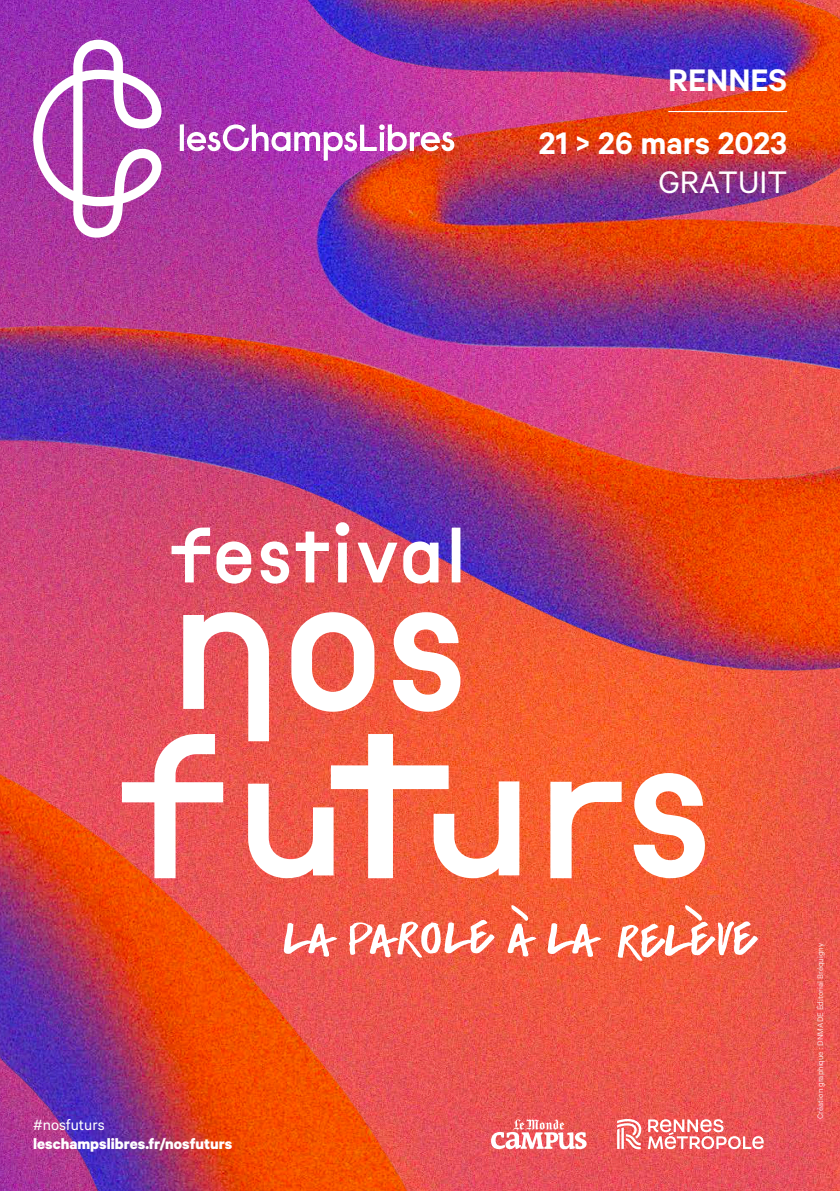
<style>
.page{position:relative;width:840px;height:1191px;background:#fff}
.page>*{position:absolute;margin:0;border:0;box-sizing:border-box;transform-origin:0 0}
.t1{font:600 35px "Calibre";color:#fff}
.t2{font:35px "Calibre";color:#fff}
.t3{font:700 16.8px "Calibre";color:#fff}
.t4{font:16.8px "Calibre";color:#fff}
.t5{font:9.2px "Calibre";color:#fff}
</style>
<div class="page">
<img style="left:0;top:0;width:839px;height:1191px">
<svg style="left:547px;top:923px;width:54px;height:34px"></svg>
<svg style="left:617px;top:905px;width:140px;height:56px"></svg>
<svg style="left:507px;top:905px;width:29px;height:51px"></svg>
<svg style="left:348px;top:919px;width:146px;height:39px"></svg>
<svg style="left:283px;top:923px;width:54px;height:33px"></svg>
<img style="left:171px;top:522px;width:289px;height:61px">
<svg style="left:550px;top:781px;width:71px;height:97px"></svg>
<svg style="left:633px;top:773px;width:71px;height:105px"></svg>
<svg style="left:122px;top:612px;width:397px;height:266px"></svg>
<svg style="left:647px;top:1119px;width:116px;height:30px"></svg>
<svg style="left:616px;top:1119px;width:25px;height:30px"></svg>
<svg style="left:490px;top:1119px;width:96px;height:30px"></svg>
<img style="left:180px;top:124px;width:274px;height:37px">
<svg style="left:33px;top:40px;width:128px;height:198px"></svg>
<hr style="left:668px;top:111px;width:118px;height:1px;background:#fff">
<h2 class="t4" style="left:33px;top:1116px;width:73px">#nosfuturs</h2>
<h2 class="t3" style="left:33px;top:1138px;width:200px">leschampslibres.fr/nosfuturs</h2>
<h1 class="t1" style="left:668px;top:63px;width:120px">RENNES</h1>
<h1 class="t1" style="left:538px;top:127px;width:249px">21 &gt; 26 mars 2023</h1>
<h1 class="t2" style="left:658px;top:165px;width:130px">GRATUIT</h1>
<p class="t5" style="left:815px;top:1119px;width:177px;rotate:-90deg">Création graphique : DNMADE Éditorial Bréquigny</p>
</div>
